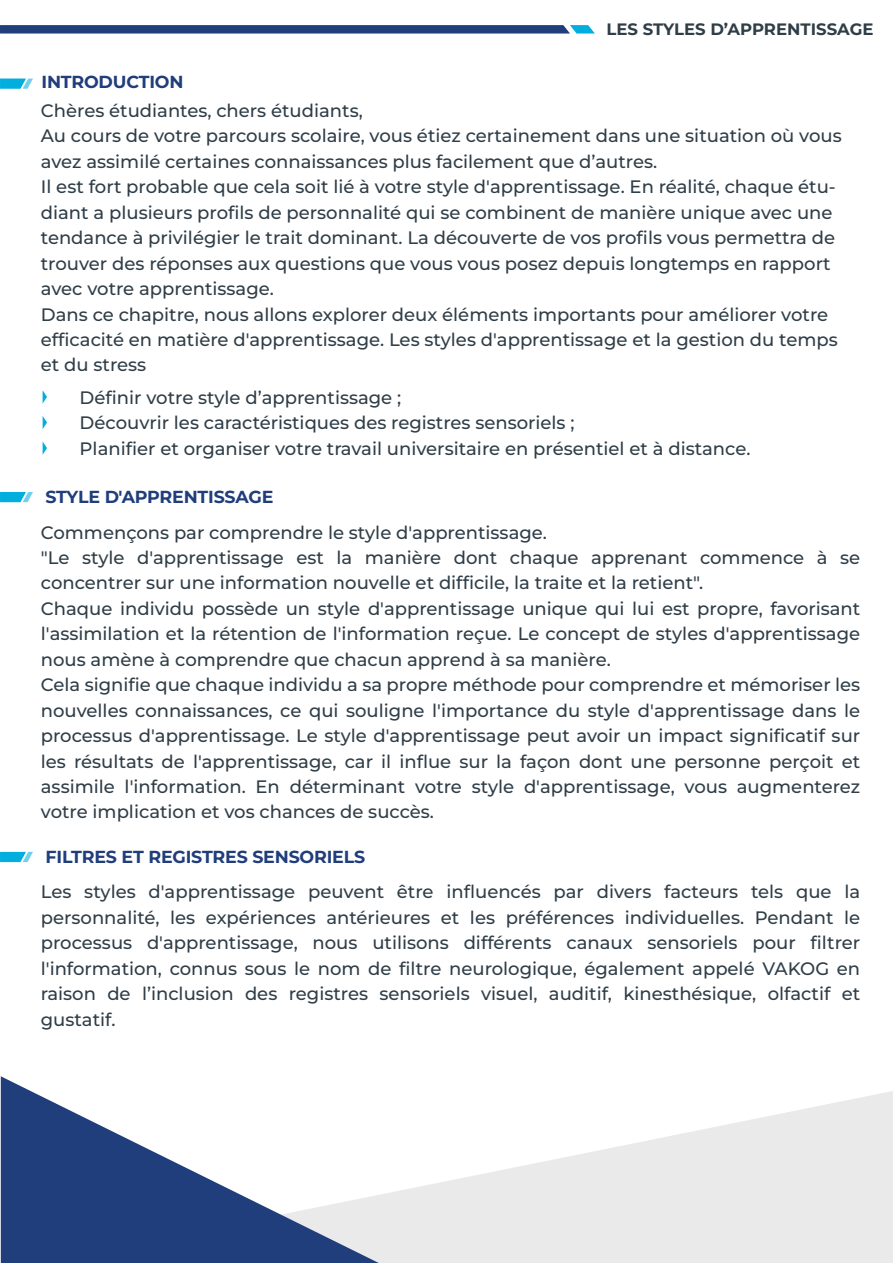
<style>
.page{position:relative;width:893px;height:1263px;background:#fff}
.page>*{position:absolute;margin:0;border:0;box-sizing:border-box;transform-origin:0 0}
.t1{font:500 18px/25.5px "Montserrat";color:#303e48}
.t2{font:700 17.4px "Montserrat";letter-spacing:-.01em;color:#203d7c}
.t3{font:700 16.5px "Montserrat";color:#303e48}
</style>
<div class="page">
<svg style="left:0;top:25px;width:595px;height:9px"></svg>
<svg style="left:0;top:79px;width:33px;height:10px"></svg>
<svg style="left:379px;top:1091px;width:514px;height:172px;fill:#eaeaea"></svg>
<svg style="left:1px;top:1076px;width:378px;height:187px"></svg>
<svg style="left:43px;top:416px;width:4px;height:13px"></svg>
<svg style="left:43px;top:391px;width:4px;height:12px"></svg>
<svg style="left:43px;top:442px;width:4px;height:12px"></svg>
<svg style="left:0;top:492px;width:33px;height:10px"></svg>
<svg style="left:0;top:852px;width:33px;height:10px"></svg>
<p class="t2" style="left:42px;top:70px;width:144px">INTRODUCTION</p>
<p class="t3" style="left:606px;top:18px;width:268px">LES STYLES D’APPRENTISSAGE</p>
<p class="t1" style="left:41px;top:97px;width:802px">Chères étudiantes, chers étudiants,<br>Au cours de votre parcours scolaire, vous étiez certainement dans une situation où vous avez assimilé certaines connaissances plus facilement que d’autres.<br>Il est fort probable que cela soit lié à votre style d'apprentissage. En réalité, chaque étu&shy;diant a plusieurs profils de personnalité qui se combinent de manière unique avec une tendance à privilégier le trait dominant. La découverte de vos profils vous permettra de trouver des réponses aux questions que vous vous posez depuis longtemps en rapport avec votre apprentissage.<br>Dans ce chapitre, nous allons explorer deux éléments importants pour améliorer votre efficacité en matière d'apprentissage. Les styles d'apprentissage et la gestion du temps et du stress</p>
<p class="t1" style="left:80px;top:384px;width:672px">Définir votre style d’apprentissage ;<br>Découvrir les caractéristiques des registres sensoriels ;<br>Planifier et organiser votre travail universitaire en présentiel et à distance.</p>
<p class="t2" style="left:46px;top:485px;width:229px">STYLE D'APPRENTISSAGE</p>
<p class="t1" style="left:41px;top:519px;width:821px">Commençons par comprendre le style d'apprentissage.<br>"Le style d'apprentissage est la manière dont chaque apprenant commence à se concentrer sur une information nouvelle et difficile, la traite et la retient".<br>Chaque individu possède un style d'apprentissage unique qui lui est propre, favorisant l'assimilation et la rétention de l'information reçue. Le concept de styles d'apprentissage nous amène à comprendre que chacun apprend à sa manière.<br>Cela signifie que chaque individu a sa propre méthode pour comprendre et mémoriser les nouvelles connaissances, ce qui souligne l'importance du style d'apprentissage dans le processus d'apprentissage. Le style d'apprentissage peut avoir un impact significatif sur les résultats de l'apprentissage, car il influe sur la façon dont une personne perçoit et assimile l'information. En déterminant votre style d'apprentissage, vous augmenterez votre implication et vos chances de succès.</p>
<p class="t2" style="left:46px;top:845px;width:321px">FILTRES ET REGISTRES SENSORIELS</p>
<p class="t1" style="left:41px;top:879px;width:821px;text-align:justify">Les styles d'apprentissage peuvent être influencés par divers facteurs tels que la personnalité, les expériences antérieures et les préférences individuelles. Pendant le processus d'apprentissage, nous utilisons différents canaux sensoriels pour filtrer l'information, connus sous le nom de filtre neurologique, également appelé VAKOG en raison de l’inclusion des registres sensoriels visuel, auditif, kinesthésique, olfactif et gustatif.</p>
</div>
